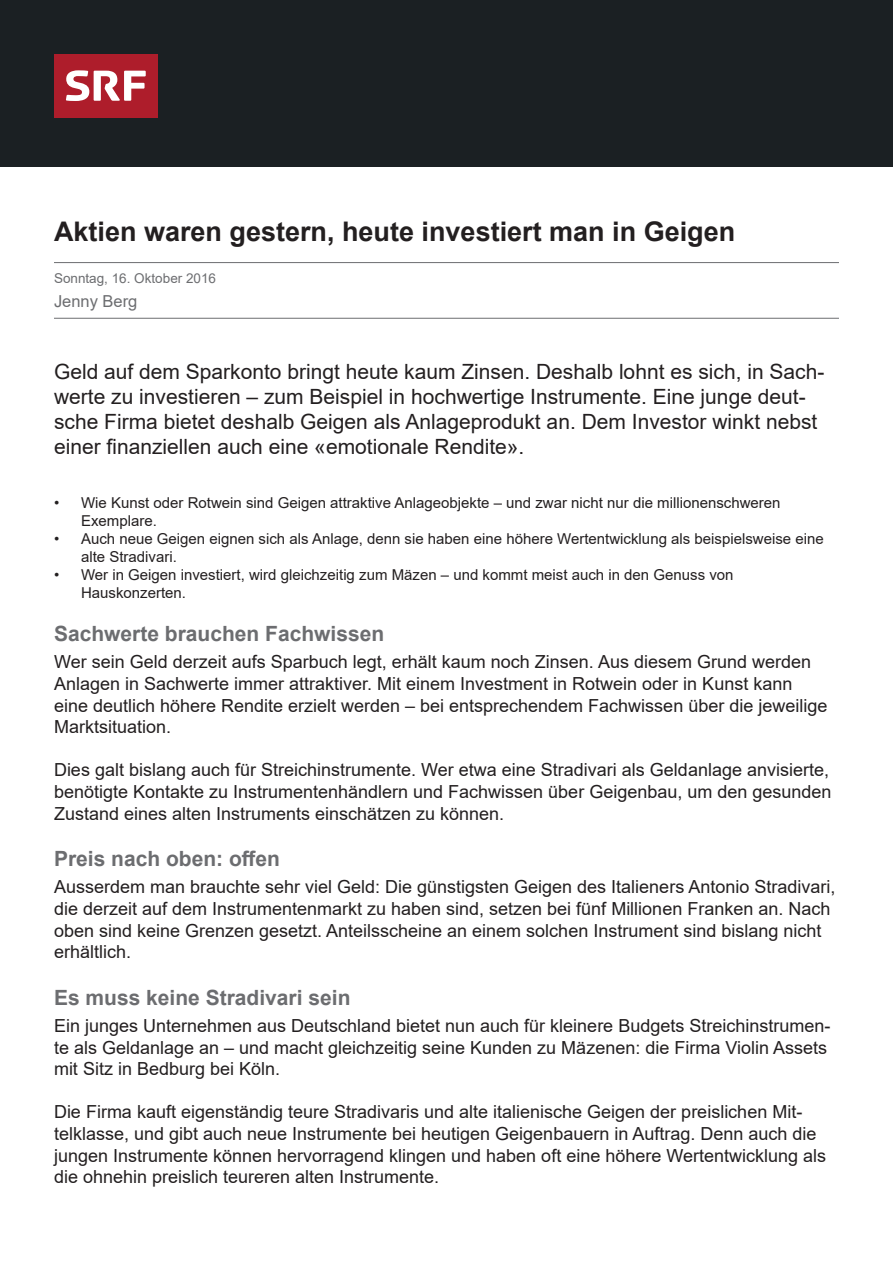
<style>
.page{position:relative;width:893px;height:1263px;background:#fff}
.page>*{position:absolute;margin:0;border:0;box-sizing:border-box;transform-origin:0 0}
.t1{font:700 27px "Arial";color:#231f20}
.t2{font:21px/25.2px "Arial";color:#231f20}
.t3{font:700 21px "Arial";color:#6c6d70}
.t4{font:18px/21.6px "Arial";color:#231f20}
.t5{font:16.5px "Arial";color:#6c6d70}
.t6{font:15px/18px "Arial";color:#231f20}
.t7{font:13.5px "Arial";color:#6c6d70}
</style>
<div class="page">
<div style="left:0;top:0;width:893px;height:167px;background:#1b2023"></div>
<div style="left:54px;top:54px;width:104px;height:63px;background:#ae1d2b"></div>
<svg style="left:66px;top:70px;width:80px;height:31px"></svg>
<hr style="left:54px;top:262px;width:785px;height:1px;background:#6c6d70">
<hr style="left:54px;top:318px;width:785px;height:1px;background:#6c6d70">
<h1 class="t1" style="left:54px;top:212px;width:683px">Aktien waren gestern, heute investiert man in Geigen</h1>
<p class="t7" style="left:54px;top:269px;width:164px">Sonntag, 16. Oktober 2016</p>
<p class="t5" style="left:54px;top:290px;width:85px">Jenny Berg</p>
<p class="t2" style="left:54px;top:358px;width:772px">Geld auf dem Sparkonto bringt heute kaum Zinsen. Deshalb lohnt es sich, in Sach&shy;werte zu investieren – zum Beispiel in hochwertige Instrumente. Eine junge deut&shy;sche Firma bietet deshalb Geigen als Anlageprodukt an. Dem Investor winkt nebst einer finanziellen auch eine «emotionale Rendite».</p>
<p class="t6" style="left:81px;top:494px;width:701px;text-indent:-27px">• Wie Kunst oder Rotwein sind Geigen attraktive Anlageobjekte – und zwar nicht nur die millionenschweren<br>Exemplare.</p>
<p class="t6" style="left:81px;top:530px;width:744px;text-indent:-27px">• Auch neue Geigen eignen sich als Anlage, denn sie haben eine höhere Wertentwicklung als beispielsweise eine alte Stradivari.</p>
<p class="t6" style="left:81px;top:566px;width:654px;text-indent:-27px">• Wer in Geigen investiert, wird gleichzeitig zum Mäzen – und kommt meist auch in den Genuss von<br>Hauskonzerten.</p>
<p class="t3" style="left:54px;top:619px;width:332px">Sachwerte brauchen Fachwissen</p>
<p class="t4" style="left:54px;top:651px;width:775px">Wer sein Geld derzeit aufs Sparbuch legt, erhält kaum noch Zinsen. Aus diesem Grund werden Anlagen in Sachwerte immer attraktiver. Mit einem Investment in Rotwein oder in Kunst kann eine deutlich höhere Rendite erzielt werden – bei entsprechendem Fachwissen über die jeweilige Marktsituation.</p>
<p class="t4" style="left:54px;top:759px;width:779px">Dies galt bislang auch für Streichinstrumente. Wer etwa eine Stradivari als Geldanlage anvisierte, benötigte Kontakte zu Instrumentenhändlern und Fachwissen über Geigenbau, um den gesunden<br>Zustand eines alten Instruments einschätzen zu können.</p>
<p class="t3" style="left:54px;top:844px;width:227px">Preis nach oben: offen</p>
<p class="t4" style="left:54px;top:876px;width:783px">Ausserdem man brauchte sehr viel Geld: Die günstigsten Geigen des Italieners Antonio Stradivari, die derzeit auf dem Instrumentenmarkt zu haben sind, setzen bei fünf Millionen Franken an. Nach oben sind keine Grenzen gesetzt. Anteilsscheine an einem solchen Instrument sind bislang nicht erhältlich.</p>
<p class="t3" style="left:54px;top:983px;width:298px">Es muss keine Stradivari sein</p>
<p class="t4" style="left:54px;top:1015px;width:778px">Ein junges Unternehmen aus Deutschland bietet nun auch für kleinere Budgets Streichinstrumen&shy;te als Geldanlage an – und macht gleichzeitig seine Kunden zu Mäzenen: die Firma Violin Assets mit Sitz in Bedburg bei Köln.</p>
<p class="t4" style="left:54px;top:1101px;width:774px">Die Firma kauft eigenständig teure Stradivaris und alte italienische Geigen der preislichen Mit&shy;telklasse, und gibt auch neue Instrumente bei heutigen Geigenbauern in Auftrag. Denn auch die jungen Instrumente können hervorragend klingen und haben oft eine höhere Wertentwicklung als die ohnehin preislich teureren alten Instrumente.</p>
</div>
